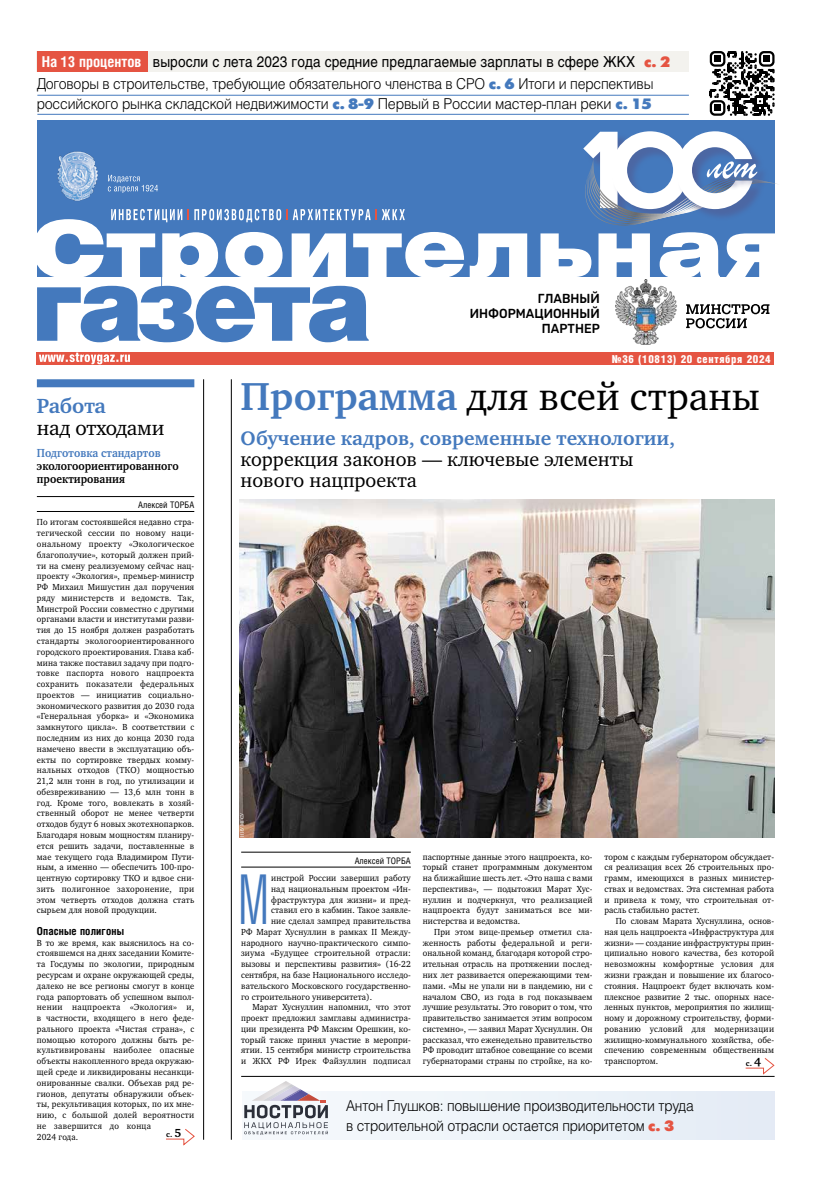
<style>
.page{position:relative;width:820px;height:1191px;background:#fff}
.page>*{position:absolute;margin:0;border:0;box-sizing:border-box;transform-origin:0 0}
.t1{font:68.8px "Helios Cond";color:#4479bd;scale:.6 1}
.t2{font:40px "Charter C";color:#000}
.t3{font:21px "Charter C";letter-spacing:-.015em;color:#000}
.t4{font:700 21px "Charter C";letter-spacing:-.015em;color:#4479bd}
.t5{font:20px/21px "Charter C";color:#000}
.t6{font:700 20px "Charter C";color:#4479bd}
.t7{font:300 15px/19.5px "Helios";letter-spacing:-.015em;color:#000;scale:.92 1}
.t8{font:15px "Helios";letter-spacing:.01em;color:#000;scale:.9 1}
.t9{font:300 13.1px/15.3px "Rubik";color:#000;text-align:right;scale:.94 1}
.t10{font:700 12px/13px "Charter C";color:#000;scale:.9 1}
.t11{font:700 12px "Charter C";color:#4479bd;scale:.9 1}
.t12{font:900 11px "Helios Cond";letter-spacing:.06em;color:#fff}
.t13{font:700 11px "Helios Cond";letter-spacing:.015em;color:#000}
.t14{font:9px/10.8px "Charter C";letter-spacing:.015em;color:#000;text-align:justify;scale:.94 1}
.t15{font:9px "Helios Cond";color:#000}
.t16{font:700 8px "Charter C";color:#000}
.t17{font:5px "Charter C";color:#fff;scale:.94 1}
.s1{font-family:"Helios Cond";font-weight:700;color:#fff}
.s2{font-family:"Futura Futuris X";color:#e55442}
.s3{font-family:"Futura Futuris X";font-weight:400;color:#4479bd}
.s4{font-size:12px}
.s5{font-weight:700;color:#4479bd}
.s6{font-family:"Futura Futuris X";font-weight:400;color:#e55442}
</style>
<div class="page">
<img style="left:239px;top:499px;width:535px;height:338px">
<hr style="left:241px;top:852px;width:169px;height:1px;background:#000">
<hr style="left:241px;top:866px;width:169px;height:1px;background:#000">
<div style="left:37px;top:352px;width:736px;height:12px;background:#e55442"></div>
<div style="left:37px;top:379px;width:157px;height:8px;background:#4479bd"></div>
<hr style="left:203px;top:379px;width:1px;height:760px;background:#000">
<hr style="left:231px;top:379px;width:1px;height:760px;background:#000">
<hr style="left:37px;top:95px;width:651px;height:1px;background:#4479bd">
<hr style="left:37px;top:114px;width:651px;height:1px;background:#4479bd">
<div style="left:37px;top:51px;width:651px;height:21px;background:#f3f2ee"></div>
<div style="left:37px;top:51px;width:110px;height:20px;background:#e55442"></div>
<svg style="left:39px;top:352px;width:91px;height:12px"></svg>
<hr style="left:241px;top:1076px;width:533px;height:1px;background:#000">
<div style="left:243px;top:1091px;width:531px;height:48px;background:#ecf3f9"></div>
<svg style="left:244px;top:1081px;width:84px;height:53px"></svg>
<svg style="left:745px;top:1058px;width:30px;height:17px"></svg>
<svg style="left:709px;top:51px;width:65px;height:65px"></svg>
<div style="left:37px;top:121px;width:736px;height:156px;background:#4479bd"></div>
<svg style="left:37px;top:219px;width:738px;height:67px;fill:#fff"></svg>
<svg style="left:37px;top:286px;width:331px;height:56px"></svg>
<svg style="left:108px;top:175px;width:50px;height:18px"></svg>
<img style="left:57px;top:151px;width:41px;height:50px">
<svg style="left:111px;top:209px;width:293px;height:13px"></svg>
<img style="left:615px;top:280px;width:66px;height:64px">
<svg style="left:686px;top:304px;width:83px;height:24px"></svg>
<svg style="left:583px;top:131px;width:194px;height:94px"></svg>
<hr style="left:37px;top:496px;width:157px;height:1px;background:#000">
<hr style="left:37px;top:511px;width:157px;height:1px;background:#000">
<svg style="left:166px;top:1129px;width:29px;height:17px"></svg>
<h3 class="t8" style="left:42px;top:52px;width:699px"><span class="s1">На 13 процентов</span> выросли с лета 2023 года средние предлагаемые зарплаты в сфере ЖКХ <span class="s2">с. 2</span></h3>
<h3 class="t7" style="left:37px;top:74px;width:671px">Договоры в строительстве, требующие обязательного членства в СРО <span class="s3">с. 6</span> Итоги и перспективы российского рынка складской недвижимости <span class="s3">с. 8-9</span> Первый в России мастер-план реки <span class="s3">с. 15</span></h3>
<h3 class="t4" style="left:37px;top:394px;width:71px">Работа</h3>
<h3 class="t3" style="left:37px;top:416px;width:129px">над отходами</h3>
<h3 class="t11" style="left:37px;top:446px;width:139px">Подготовка стандартов</h3>
<h3 class="t10" style="left:37px;top:459px;width:159px">экологоориентированного проектирования</h3>
<p class="t15" style="left:138px;top:499px;width:58px">Алексей ТОРБА</p>
<p class="t14" style="left:37px;top:517px;width:169px;text-align:left">По итогам состоявшейся недавно стра&shy;тегической сессии по новому наци&shy;ональному проекту «Экологическое благополучие», который должен прий&shy;ти на смену реализуемому сейчас нац&shy;проекту «Экология», премьер-министр РФ Михаил Мишустин дал поручения ряду министерств и ведомств. Так, Минстрой России совместно с другими органами власти и институтами разви&shy;тия до 15 ноября должен разработать стандарты экологоориентированного городского проектирования. Глава каб&shy;мина также поставил задачу при подго&shy;товке паспорта нового нацпроекта сохранить показатели федеральных проектов — инициатив социально-- экономического развития до 2030 года «Генеральная уборка» и «Экономика замкнутого цикла». В соответствии с последним из них до конца 2030 года намечено ввести в эксплуатацию объ&shy;екты по сортировке твердых комму&shy;нальных отходов (ТКО) мощностью 21,2 млн тонн в год, по утилизации и обезвреживанию — 13,6 млн тонн в год. Кроме того, вовлекать в хозяй&shy;ственный оборот не менее четверти отходов будут 6 новых экотехнопарков.<br>Благодаря новым мощностям планиру&shy;ется решить задачи, поставленные в мае текущего года Владимиром Пути&shy;ным, а именно — обеспечить 100-про&shy;центную сортировку ТКО и вдвое сни&shy;зить полигонное захоронение, при этом четверть отходов должна стать сырьем для новой продукции.</p>
<p class="t13" style="left:37px;top:924px;width:89px">Опасные полигоны</p>
<p class="t14" style="left:37px;top:937px;width:169px;text-align:left">В то же время, как выяснилось на со&shy;стоявшемся на днях заседании Комите&shy;та Госдумы по экологии, природным ресурсам и охране окружающей среды, далеко не все регионы смогут в конце года рапортовать об успешном выпол&shy;нении нацпроекта «Экология» и, в частности, входящего в него феде&shy;рального проекта «Чистая страна», с помощью которого должны быть ре&shy;культивированы наиболее опасные объекты накопленного вреда окружаю&shy;щей среде и ликвидированы несанкци&shy;онированные свалки. Объехав ряд ре&shy;гионов, депутаты обнаружили объек&shy;ты, рекультивация которых, по их мне&shy;нию, с большой долей вероятности не завершится до конца<br>2024 года.</p>
<p class="t16" style="left:166px;top:1130px;width:17px">с. <span class="s4">5</span></p>
<h3 class="t9" style="left:469px;top:291px;width:140px">ГЛАВНЫЙ<br>ИНФОРМАЦИОННЫЙ<br>ПАРТНЕР</h3>
<p class="t12" style="left:611px;top:352px;width:160px">№36 (10813) 20 сентября 2024</p>
<h2 class="t2" style="left:240px;top:374px;width:520px"><span class="s5">Программа</span> для всей страны</h2>
<h3 class="t6" style="left:240px;top:427px;width:436px">Обучение кадров, современные технологии,</h3>
<h3 class="t5" style="left:240px;top:449px;width:394px">коррекция законов — ключевые элементы нового нацпроекта</h3>
<p class="t17" style="left:239px;top:837px;width:27px;rotate:-90deg">НИУ МГСУ</p>
<p class="t15" style="left:354px;top:855px;width:58px">Алексей ТОРБА</p>
<h1 class="t1" style="left:238px;top:858px;width:53px">М</h1>
<p class="t14" style="left:271px;top:872px;width:150px">инстрой России завершил работу</p>
<p class="t14" style="left:271px;top:883px;width:150px">над национальным проектом «Ин-</p>
<p class="t14" style="left:271px;top:894px;width:150px">фраструктура для жизни» и пред-</p>
<p class="t14" style="left:271px;top:905px;width:150px">ставил его в кабмин. Такое заявле-</p>
<p class="t14" style="left:271px;top:915px;width:150px">ние сделал зампред правительства</p>
<p class="t14" style="left:241px;top:926px;width:182px">РФ Марат Хуснуллин в рамках II Между-</p>
<p class="t14" style="left:241px;top:937px;width:182px">народного научно-практического симпо-</p>
<p class="t14" style="left:241px;top:948px;width:182px">зиума «Будущее строительной отрасли:</p>
<p class="t14" style="left:241px;top:959px;width:182px">вызовы и перспективы развития» (16-22</p>
<p class="t14" style="left:241px;top:969px;width:182px">сентября, на базе Национального исследо-</p>
<p class="t14" style="left:241px;top:980px;width:182px">вательского Московского государственно-</p>
<p class="t14" style="left:241px;top:991px;width:141px">го строительного университета).</p>
<p class="t14" style="left:252px;top:1002px;width:170px">Марат Хуснуллин напомнил, что этот</p>
<p class="t14" style="left:241px;top:1012px;width:182px">проект предложил замглавы администра-</p>
<p class="t14" style="left:241px;top:1023px;width:182px">ции президента РФ Максим Орешкин, ко-</p>
<p class="t14" style="left:241px;top:1034px;width:182px">торый также принял участие в меропри-</p>
<p class="t14" style="left:241px;top:1045px;width:182px">ятии. 15 сентября министр строительства</p>
<p class="t14" style="left:241px;top:1055px;width:182px">и ЖКХ РФ Ирек Файзуллин подписал</p>
<p class="t14" style="left:422px;top:851px;width:182px">паспортные данные этого нацпроекта, ко&shy;торый станет программным документом на ближайшие шесть лет. «Это наша с вами перспектива», — подытожил Марат Хус&shy;нуллин и подчеркнул, что реализацией нацпроекта будут заниматься все ми&shy;нистерства и ведомства.</p>
<p class="t14" style="left:422px;top:926px;width:182px;text-indent:11px">При этом вице-премьер отметил сла&shy;женность работы федеральной и реги&shy;ональной команд, благодаря которой стро&shy;ительная отрасль на протяжении послед&shy;них лет развивается опережающими тем&shy;пами. «Мы не упали ни в пандемию, ни с началом СВО, из года в год показываем лучшие результаты. Это говорит о том, что правительство занимается этим вопросом системно», — заявил Марат Хуснуллин. Он рассказал, что еженедельно правительство РФ проводит штабное совещание со всеми губернаторами страны по стройке, на ко-</p>
<p class="t14" style="left:604px;top:851px;width:182px">тором с каждым губернатором обсуждает&shy;ся реализация всех 26 строительных про&shy;грамм, имеющихся в разных министер&shy;ствах и ведомствах. Эта системная работа и привела к тому, что строительная от&shy;расль стабильно растет.</p>
<p class="t14" style="left:604px;top:915px;width:182px;text-indent:11px">По словам Марата Хуснуллина, основ&shy;ная цель нацпроекта «Инфраструктура для жизни» — создание инфраструктуры прин&shy;ципиально нового качества, без которой невозможны комфортные условия для жизни граждан и повышение их благосо&shy;стояния. Нацпроект будет включать ком&shy;плексное развитие 2 тыс. опорных насе&shy;ленных пунктов, мероприятия по жилищ&shy;ному и дорожному строительству, форми&shy;рованию условий для модернизации жилищно-коммунального хозяйства, обе&shy;спечению современным общественным транспортом.</p>
<p class="t16" style="left:745px;top:1059px;width:17px">с. <span class="s4">4</span></p>
<h3 class="t7" style="left:346px;top:1096px;width:379px">Антон Глушков: повышение производительности труда в строительной отрасли остается приоритетом <span class="s6">с. 3</span></h3>
</div>
